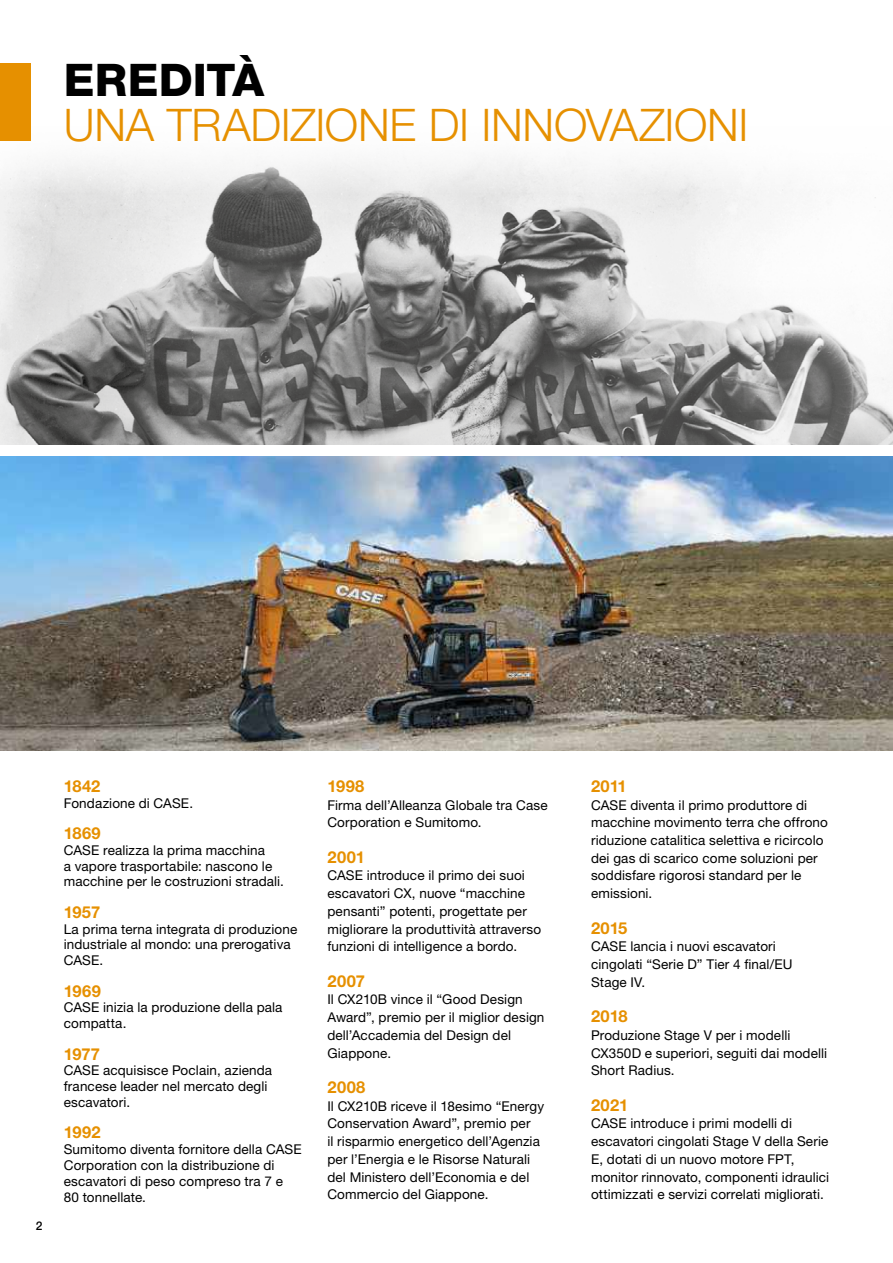
<style>
.page{position:relative;width:893px;height:1263px;background:#fff}
.page>*{position:absolute;margin:0;border:0;box-sizing:border-box;transform-origin:0 0}
.t1{font:300 45px "Helvetica Neue LT Pro";letter-spacing:-.005em;color:#e69000}
.t2{font:800 45px "Helvetica Neue LT Pro";letter-spacing:.005em;color:#000}
.t3{font:700 16.5px "Helvetica Neue LT Pro";letter-spacing:.015em;color:#e69000}
.t4{font:13.5px/17.7px "Helvetica Neue LT Pro";letter-spacing:.01em;color:#000}
.t5{font:500 12px "Helvetica Neue LT Pro";color:#000}
</style>
<div class="page">
<img style="left:0;top:456px;width:893px;height:295px">
<img style="left:0;top:194px;width:893px;height:251px">
<div style="left:0;top:64px;width:31px;height:77px;background:#e69000"></div>
<h1 class="t2" style="left:64px;top:53px;width:202px">EREDITÀ</h1>
<h1 class="t1" style="left:64px;top:97px;width:686px">UNA TRADIZIONE DI INNOVAZIONI</h1>
<p class="t5" style="left:36px;top:1218px;width:8px">2</p>
<p class="t3" style="left:64px;top:776px;width:38px">1842</p>
<p class="t4" style="left:64px;top:794px;width:131px">Fondazione di CASE.</p>
<p class="t3" style="left:64px;top:823px;width:39px">1869</p>
<p class="t4" style="left:64px;top:842px;width:222px;line-height:15.8px">CASE realizza la prima macchina<br>a vapore trasportabile: nascono le macchine per le costruzioni stradali.</p>
<p class="t3" style="left:64px;top:902px;width:38px">1957</p>
<p class="t4" style="left:64px;top:921px;width:235px;line-height:15.8px">La prima terna integrata di produzione industriale al mondo: una prerogativa<br>CASE.</p>
<p class="t3" style="left:64px;top:980px;width:39px">1969</p>
<p class="t4" style="left:64px;top:999px;width:220px;line-height:15.8px">CASE inizia la produzione della pala compatta.</p>
<p class="t3" style="left:64px;top:1043px;width:38px">1977</p>
<p class="t4" style="left:64px;top:1062px;width:210px;line-height:15.8px">CASE acquisisce Poclain, azienda francese leader nel mercato degli escavatori.</p>
<p class="t3" style="left:64px;top:1122px;width:38px">1992</p>
<p class="t4" style="left:64px;top:1141px;width:239px;line-height:16px">Sumitomo diventa fornitore della CASE<br>Corporation con la distribuzione di escavatori di peso compreso tra 7 e<br>80 tonnellate.</p>
<p class="t3" style="left:327px;top:776px;width:39px">1998</p>
<p class="t4" style="left:327px;top:796px;width:222px">Firma dell’Alleanza Globale tra Case<br>Corporation e Sumitomo.</p>
<p class="t3" style="left:327px;top:847px;width:39px">2001</p>
<p class="t4" style="left:327px;top:866px;width:215px">CASE introduce il primo dei suoi escavatori CX, nuove “macchine pensanti” potenti, progettate per migliorare la produttività attraverso funzioni di intelligence a bordo.</p>
<p class="t3" style="left:327px;top:970px;width:39px">2007</p>
<p class="t4" style="left:327px;top:990px;width:219px">Il CX210B vince il “Good Design<br>Award”, premio per il miglior design dell’Accademia del Design del<br>Giappone.</p>
<p class="t3" style="left:327px;top:1077px;width:40px">2008</p>
<p class="t4" style="left:327px;top:1097px;width:218px">Il CX210B riceve il 18esimo “Energy Conservation Award”, premio per<br>il risparmio energetico dell’Agenzia per l’Energia e le Risorse Naturali del Ministero dell’Economia e del Commercio del Giappone.</p>
<p class="t3" style="left:591px;top:776px;width:37px">2011</p>
<p class="t4" style="left:591px;top:796px;width:238px">CASE diventa il primo produttore di macchine movimento terra che offrono riduzione catalitica selettiva e ricircolo dei gas di scarico come soluzioni per soddisfare rigorosi standard per le emissioni.</p>
<p class="t3" style="left:591px;top:917px;width:38px">2015</p>
<p class="t4" style="left:591px;top:937px;width:203px">CASE lancia i nuovi escavatori cingolati “Serie D” Tier 4 final/EU<br>Stage IV.</p>
<p class="t3" style="left:591px;top:1006px;width:38px">2018</p>
<p class="t4" style="left:591px;top:1026px;width:238px">Produzione Stage V per i modelli<br>CX350D e superiori, seguiti dai modelli<br>Short Radius.</p>
<p class="t3" style="left:591px;top:1094px;width:39px">2021</p>
<p class="t4" style="left:591px;top:1114px;width:240px">CASE introduce i primi modelli di escavatori cingolati Stage V della Serie E, dotati di un nuovo motore FPT, monitor rinnovato, componenti idraulici ottimizzati e servizi correlati migliorati.</p>
</div>
